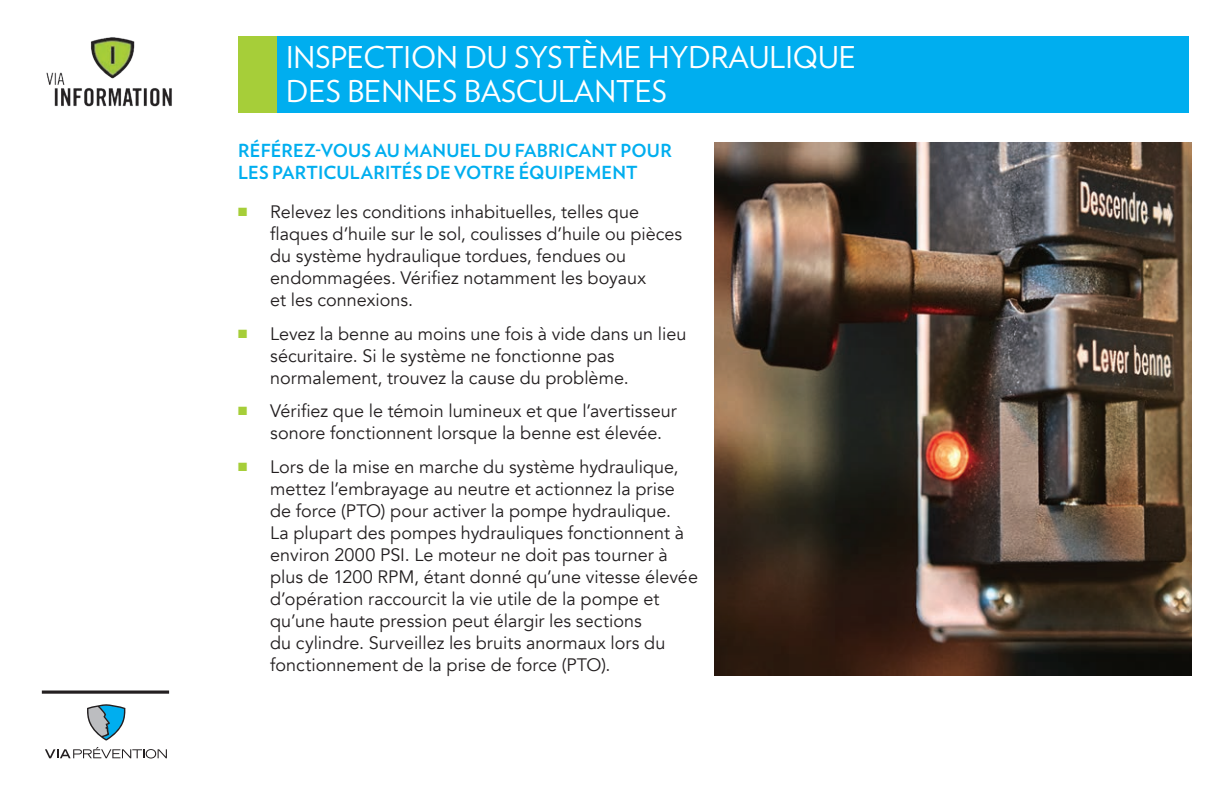
<style>
.page{position:relative;width:1225px;height:793px;background:#fff}
.page>*{position:absolute;margin:0;border:0;box-sizing:border-box;transform-origin:0 0}
.t1{font:30px/34px "Verlag";color:#fff}
.t2{font:18px/22px "Avenir";color:#231f20}
.t3{font:700 18px/22px "Verlag";letter-spacing:.01em;color:#00aeef}
.s1{color:#a6ce39}
</style>
<div class="page">
<svg style="left:42px;top:690px;width:127px;height:4px"></svg>
<div style="left:238px;top:36px;width:39px;height:77px;background:#a6ce39"></div>
<div style="left:277px;top:36px;width:911px;height:77px;background:#00aeef"></div>
<svg style="left:45px;top:747px;width:122px;height:11px"></svg>
<svg style="left:87px;top:704px;width:38px;height:36px"></svg>
<img style="left:46px;top:37px;width:126px;height:70px">
<img style="left:715px;top:142px;width:477px;height:534px">
<p class="t1" style="left:286px;top:39px;width:571px">INSPECTION DU SYSTÈME HYDRAULIQUE<br>DES BENNES BASCULANTES</p>
<p class="t3" style="left:238px;top:138px;width:435px">RÉFÉREZ-VOUS AU MANUEL DU FABRICANT POUR<br>LES PARTICULARITÉS DE VOTRE ÉQUIPEMENT</p>
<p class="t2" style="left:270px;top:201px;width:413px;text-indent:-32px"><span class="s1">■</span> Relevez les conditions inhabituelles, telles que flaques d’huile sur le sol, coulisses d’huile ou pièces du système hydraulique tordues, fendues ou endommagées. Vérifiez notamment les boyaux<br>et les connexions.</p>
<p class="t2" style="left:270px;top:323px;width:418px;text-indent:-32px"><span class="s1">■</span> Levez la benne au moins une fois à vide dans un lieu sécuritaire. Si le système ne fonctionne pas normalement, trouvez la cause du problème.</p>
<p class="t2" style="left:270px;top:400px;width:408px;text-indent:-32px"><span class="s1">■</span> Vérifiez que le témoin lumineux et que l’avertisseur sonore fonctionnent lorsque la benne est élevée.</p>
<p class="t2" style="left:270px;top:456px;width:429px;text-indent:-32px"><span class="s1">■</span> Lors de la mise en marche du système hydraulique, mettez l’embrayage au neutre et actionnez la prise de force (PTO) pour activer la pompe hydraulique.<br>La plupart des pompes hydrauliques fonctionnent à environ 2000 PSI. Le moteur ne doit pas tourner à plus de 1200 RPM, étant donné qu’une vitesse élevée d’opération raccourcit la vie utile de la pompe et qu’une haute pression peut élargir les sections<br>du cylindre. Surveillez les bruits anormaux lors du fonctionnement de la prise de force (PTO).</p>
</div>
